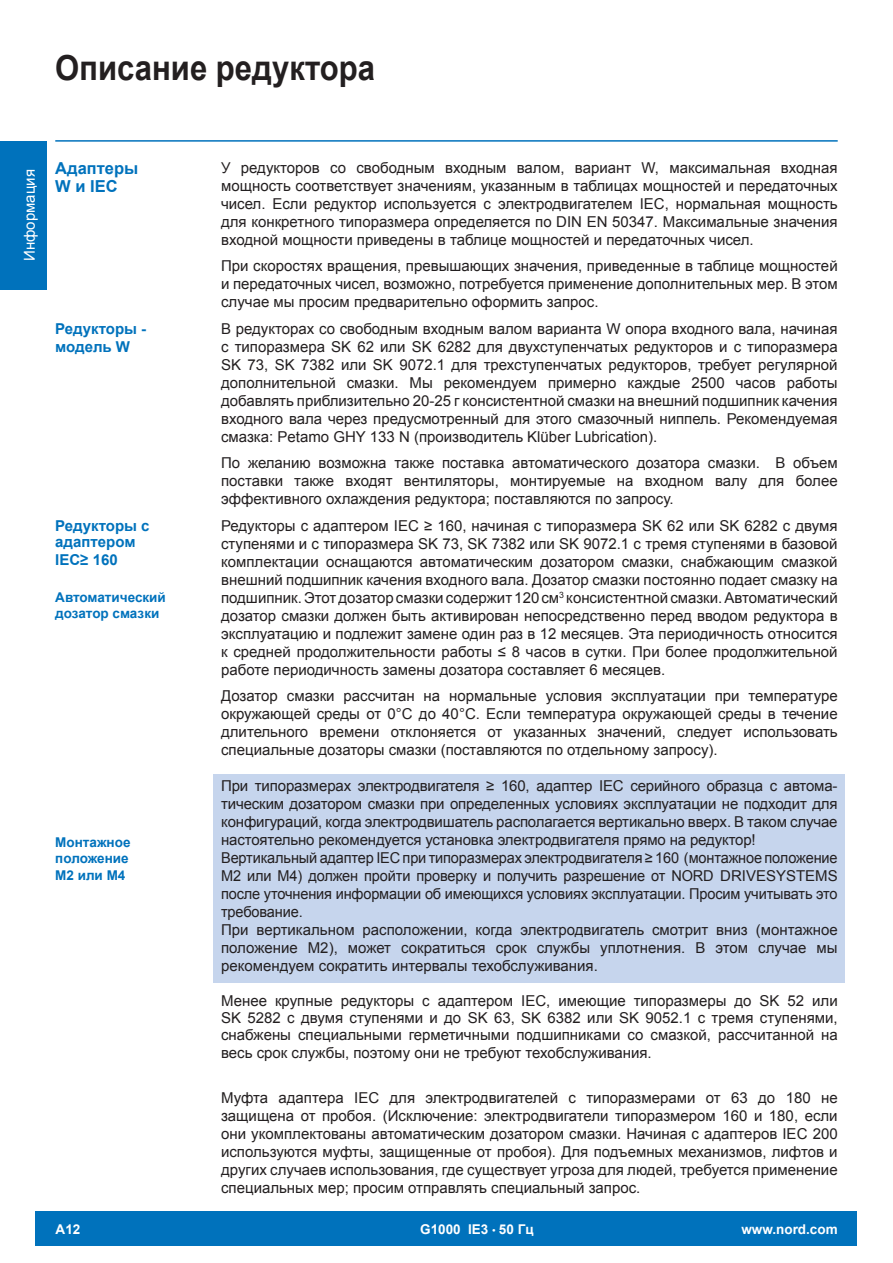
<style>
.page{position:relative;width:893px;height:1263px;background:#fff}
.page>*{position:absolute;margin:0;border:0;box-sizing:border-box;transform-origin:0 0}
.t1{font:700 34.5px "Arial";color:#231f20;scale:.9 1}
.t2{font:700 16.5px/18px "Arial";color:#0072bc}
.t3{font:15px/18px "Arial";letter-spacing:-.01em;color:#231f20;text-align:justify}
.t4{font:700 15px/18px "Arial";color:#0072bc}
.t5{font:15px "Arial";color:#fff}
.t6{font:700 13.5px/16.5px "Arial";color:#0072bc}
.t7{font:700 13.5px "Arial";color:#fff}
</style>
<div class="page">
<hr style="left:55px;top:140px;width:783px;height:2px;background:#0072bc">
<div style="left:0;top:141px;width:47px;height:148px;background:#0072bc"></div>
<div style="left:213px;top:774px;width:632px;height:208px;background:#c6d5ed"></div>
<div style="left:36px;top:1212px;width:821px;height:34px;background:#0072bc"></div>
<h1 class="t1" style="left:55px;top:45px;width:357px">Описание редуктора</h1>
<p class="t5" style="left:20px;top:261px;width:93px;rotate:-90deg">Информация</p>
<p class="t2" style="left:55px;top:159px;width:84px">Адаптеры<br>W и IEC</p>
<p class="t4" style="left:55px;top:320px;width:92px">Редукторы - модель W</p>
<p class="t4" style="left:55px;top:518px;width:96px;line-height:16.5px">Редукторы с адаптером</p>
<p class="t4" style="left:55px;top:551px;width:64px">IEC≥ 160</p>
<p class="t6" style="left:55px;top:589px;width:112px">Автоматический дозатор смазки</p>
<p class="t6" style="left:55px;top:834px;width:77px">Монтажное положение<br>M2 или M4</p>
<p class="t3" style="left:221px;top:158px;width:618px">У редукторов со свободным входным валом, вариант W, максимальная входная мощность соответствует значениям, указанным в таблицах мощностей и передаточных чисел. Если редуктор используется с электродвигателем IEC, нормальная мощность для конкретного типоразмера определяется по DIN EN 50347. Максимальные значения входной мощности приведены в таблице мощностей и передаточных чисел.</p>
<p class="t3" style="left:221px;top:257px;width:618px">При скоростях вращения, превышающих значения, приведенные в таблице мощностей и передаточных чисел, возможно, потребуется применение дополнительных мер. В этом случае мы просим предварительно оформить запрос.</p>
<p class="t3" style="left:221px;top:319px;width:618px">В редукторах со свободным входным валом варианта W опора входного вала, начиная с типоразмера SK 62 или SK 6282 для двухступенчатых редукторов и с типоразмера SK 73, SK 7382 или SK 9072.1 для трехступенчатых редукторов, требует регулярной дополнительной смазки. Мы рекомендуем примерно каждые 2500 часов работы добавлять приблизительно 20-25 г консистентной смазки на внешний подшипник качения входного вала через предусмотренный для этого смазочный ниппель. Рекомендуемая смазка: Petamo GHY 133 N (производитель Klüber Lubrication).</p>
<p class="t3" style="left:221px;top:454px;width:618px">По желанию возможна также поставка автоматического дозатора смазки. В объем поставки также входят вентиляторы, монтируемые на входном валу для более эффективного охлаждения редуктора; поставляются по запросу.</p>
<p class="t3" style="left:221px;top:516px;width:618px">Редукторы с адаптером IEC ≥ 160, начиная с типоразмера SK 62 или SK 6282 с двумя ступенями и с типоразмера SK 73, SK 7382 или SK 9072.1 с тремя ступенями в базовой комплектации оснащаются автоматическим дозатором смазки, снабжающим смазкой внешний подшипник качения входного вала. Дозатор смазки постоянно подает смазку на подшипник. Этот дозатор смазки содержит 120 см<sup>3</sup> консистентной смазки. Автоматический дозатор смазки должен быть активирован непосредственно перед вводом редуктора в эксплуатацию и подлежит замене один раз в 12 месяцев. Эта периодичность относится к средней продолжительности работы ≤ 8 часов в сутки. При более продолжительной работе периодичность замены дозатора составляет 6 месяцев.</p>
<p class="t3" style="left:221px;top:687px;width:618px">Дозатор смазки рассчитан на нормальные условия эксплуатации при температуре окружающей среды от 0°C до 40°C. Если температура окружающей среды в течение длительного времени отклоняется от указанных значений, следует использовать специальные дозаторы смазки (поставляются по отдельному запросу).</p>
<p class="t3" style="left:221px;top:777px;width:618px;text-align:left">При типоразмерах электродвигателя ≥ 160, адаптер IEC серийного образца с автома&shy;тическим дозатором смазки при определенных условиях эксплуатации не подходит для конфигураций, когда электродвишатель располагается вертикально вверх. В таком случае настоятельно рекомендуется установка электродвигателя прямо на редуктор!<br>Вертикальный адаптер IEC при типоразмерах электродвигателя ≥ 160 (монтажное положение M2 или M4) должен пройти проверку и получить разрешение от NORD DRIVESYSTEMS после уточнения информации об имеющихся условиях эксплуатации. Просим учитывать это требование.<br>При вертикальном расположении, когда электродвигатель смотрит вниз (монтажное положение M2), может сократиться срок службы уплотнения. В этом случае мы рекомендуем сократить интервалы техобслуживания.</p>
<p class="t3" style="left:221px;top:992px;width:618px;line-height:17.2px">Менее крупные редукторы с адаптером IEC, имеющие типоразмеры до SK 52 или SK 5282 с двумя ступенями и до SK 63, SK 6382 или SK 9052.1 с тремя ступенями, снабжены специальными герметичными подшипниками со смазкой, рассчитанной на весь срок службы, поэтому они не требуют техобслуживания.</p>
<p class="t3" style="left:221px;top:1088px;width:618px">Муфта адаптера IEC для электродвигателей с типоразмерами от 63 до 180 не защищена от пробоя. (Исключение: электродвигатели типоразмером 160 и 180, если они укомплектованы автоматическим дозатором смазки. Начиная с адаптеров IEC 200 используются муфты, защищенные от пробоя). Для подъемных механизмов, лифтов и других случаев использования, где существует угроза для людей, требуется применение специальных мер; просим отправлять специальный запрос.</p>
<p class="t7" style="left:56px;top:1220px;width:26px">A12</p>
<p class="t7" style="left:420px;top:1220px;width:115px">G1000 IE3 <sup>●</sup> 50 Гц</p>
<p class="t7" style="left:741px;top:1220px;width:98px">www.nord.com</p>
</div>
